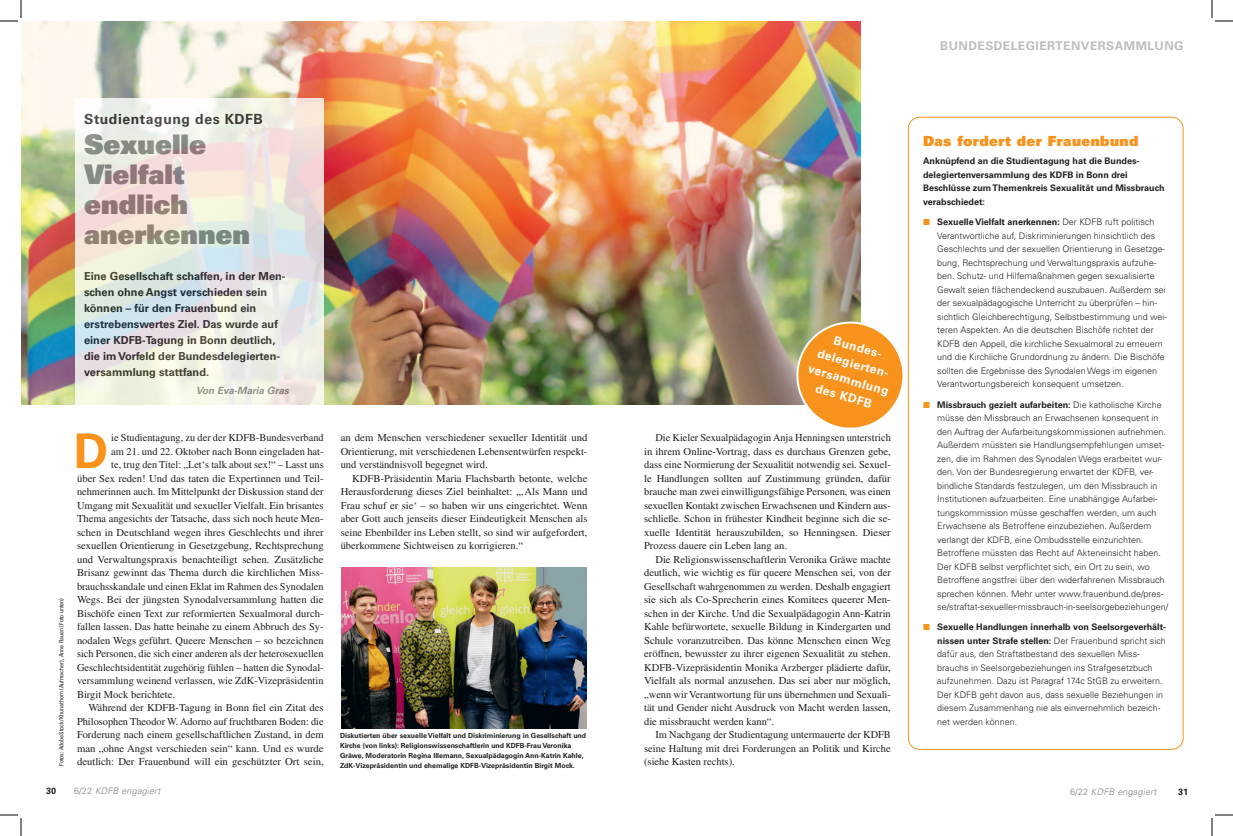
<style>
.page{position:relative;width:1233px;height:836px;background:#fff}
.page>*{position:absolute;margin:0;border:0;box-sizing:border-box;transform-origin:0 0}
.Fliesstext_Initial{font:700 47.8px "Univers LT Pro 65";color:#f7931d}
.t1{font:27px/30px "Univers LT Pro 85 X Black";color:#808285}
.Kleine_Head_Univers{font:14px "Univers LT Pro 85 X Black";letter-spacing:.03em;color:#f7931d}
.t2{font:700 14px "Univers LT Pro 65";letter-spacing:.04em;color:#231f20}
.HEAD_Univers_85{font:700 12px "Univers LT Pro 65";color:#fff}
.t3{font:700 12px "Univers LT Pro 65";letter-spacing:.04em;color:#bcbdc0}
.t4{font:700 11px/16px "Univers LT Pro 65";color:#231f20}
.Fliesstext_Einzüge{font:10.5px/13.5px "Times LT Pro";color:#231f20;text-align:justify}
.Fliesstext_Initial-2{font:10.5px "Times LT Pro";color:#231f20}
.t5{font:italic 700 10px "Univers LT Pro 65";color:#808285}
.Kasten_Univers{font:300 9px/13.5px "Univers LT Pro 45";color:#231f20}
.Kasten_Univers-2{font:700 9px/13.5px "Univers LT Pro 65";color:#231f20}
.t6{font:italic 300 9px "Univers LT Pro 45";letter-spacing:.02em;color:#808285}
.Bildunterschrift{font:700 7px/10px "Univers LT Pro 65";color:#231f20}
.Kasten_INFO_Univers{font:condensed 6px "Univers LT Pro";color:#231f20}
.s1{font-family:"Univers LT Pro 65";font-weight:700}
.s2{font-style:normal}
</style>
<div class="page">
<img style="left:21px;top:21px;width:839px;height:383px">
<svg style="left:76px;top:98px;width:248px;height:307px;background:#ebe9e3"></svg>
<img style="left:341px;top:567px;width:246px;height:161px">
<svg style="left:789px;top:316px;width:120px;height:121px"></svg>
<svg style="left:0;top:0;width:22px;height:22px"></svg>
<svg style="left:0;top:814px;width:22px;height:22px"></svg>
<svg style="left:1211px;top:0;width:22px;height:22px"></svg>
<svg style="left:1211px;top:814px;width:22px;height:22px"></svg>
<h3 class="t2" style="left:84px;top:109px;width:180px">Studientagung des KDFB</h3>
<h2 class="t1" style="left:84px;top:128px;width:167px">Sexuelle<br>Vielfalt endlich anerkennen</h2>
<p class="t4" style="left:84px;top:268px;width:203px">Eine Gesellschaft schaffen, in der Men&shy;schen ohne Angst verschieden sein können – für den Frauenbund ein erstrebenswertes Ziel. Das wurde auf einer KDFB-Tagung in Bonn deutlich, die im Vorfeld der Bundesdelegierten&shy;versammlung stattfand.</p>
<p class="t5" style="left:196px;top:384px;width:95px">Von Eva-Maria Gras</p>
<p class="Kasten_INFO_Univers" style="left:58px;top:766px;width:169px;rotate:-90deg">Fotos: AdobeStock/Khunathorn (Aufmacher), Anne Rauen (Foto unten)</p>
<p class="Fliesstext_Initial" style="left:74px;top:418px;width:36px">D</p>
<p class="Fliesstext_Initial-2" style="left:111px;top:432px;width:214px">ie Studientagung, zu der der KDFB-Bundesverband</p>
<p class="Fliesstext_Initial-2" style="left:111px;top:445px;width:214px">am 21. und 22. Oktober nach Bonn eingeladen hat-</p>
<p class="Fliesstext_Initial-2" style="left:111px;top:459px;width:214px">te, trug den Titel: „Let‘s talk about sex!“ – Lasst uns</p>
<p class="Fliesstext_Initial-2" style="left:77px;top:472px;width:248px">über Sex reden! Und das taten die Expertinnen und Teil-</p>
<p class="Fliesstext_Initial-2" style="left:77px;top:486px;width:248px">nehmerinnen auch. Im Mittelpunkt der Diskussion stand der</p>
<p class="Fliesstext_Initial-2" style="left:77px;top:499px;width:248px">Umgang mit Sexualität und sexueller Vielfalt. Ein brisantes</p>
<p class="Fliesstext_Initial-2" style="left:77px;top:513px;width:248px">Thema angesichts der Tatsache, dass sich noch heute Men-</p>
<p class="Fliesstext_Initial-2" style="left:77px;top:526px;width:248px">schen in Deutschland wegen ihres Geschlechts und ihrer</p>
<p class="Fliesstext_Initial-2" style="left:77px;top:540px;width:248px">sexuellen Orientierung in Gesetzgebung, Rechtsprechung</p>
<p class="Fliesstext_Initial-2" style="left:77px;top:553px;width:248px">und Verwaltungspraxis benachteiligt sehen. Zusätzliche</p>
<p class="Fliesstext_Initial-2" style="left:77px;top:567px;width:248px">Brisanz gewinnt das Thema durch die kirchlichen Miss-</p>
<p class="Fliesstext_Initial-2" style="left:77px;top:580px;width:248px">brauchsskandale und einen Eklat im Rahmen des Synodalen</p>
<p class="Fliesstext_Initial-2" style="left:77px;top:594px;width:248px">Wegs. Bei der jüngsten Synodalversammlung hatten die</p>
<p class="Fliesstext_Initial-2" style="left:77px;top:607px;width:248px">Bischöfe einen Text zur reformierten Sexualmoral durch-</p>
<p class="Fliesstext_Initial-2" style="left:77px;top:621px;width:248px">fallen lassen. Das hatte beinahe zu einem Abbruch des Sy-</p>
<p class="Fliesstext_Initial-2" style="left:77px;top:634px;width:248px">nodalen Wegs geführt. Queere Menschen – so bezeichnen</p>
<p class="Fliesstext_Initial-2" style="left:77px;top:648px;width:248px">sich Personen, die sich einer anderen als der heterosexuellen</p>
<p class="Fliesstext_Initial-2" style="left:77px;top:661px;width:248px">Geschlechtsidentität zugehörig fühlen – hatten die Synodal-</p>
<p class="Fliesstext_Initial-2" style="left:77px;top:675px;width:248px">versammlung weinend verlassen, wie ZdK-Vizepräsidentin</p>
<p class="Fliesstext_Initial-2" style="left:77px;top:688px;width:100px">Birgit Mock berichtete.</p>
<p class="Fliesstext_Einzüge" style="left:77px;top:701px;width:248px;text-indent:11px">Während der KDFB-Tagung in Bonn fiel ein Zitat des Philosophen Theodor W. Adorno auf fruchtbaren Boden: die Forderung nach einem gesellschaftlichen Zustand, in dem man „ohne Angst verschieden sein“ kann. Und es wurde deutlich: Der Frauenbund will ein geschützter Ort sein,</p>
<p class="Fliesstext_Einzüge" style="left:341px;top:431px;width:248px">an dem Menschen verschiedener sexueller Identität und Orientierung, mit verschiedenen Lebensentwürfen respekt&shy;und verständnisvoll begegnet wird.</p>
<p class="Fliesstext_Einzüge" style="left:341px;top:471px;width:248px;text-indent:11px">KDFB-Präsidentin Maria Flachsbarth betonte, welche Herausforderung dieses Ziel beinhaltet: „‚Als Mann und Frau schuf er sie‘ – so haben wir uns eingerichtet. Wenn aber Gott auch jenseits dieser Eindeutigkeit Menschen als seine Ebenbilder ins Leben stellt, so sind wir aufgefordert, überkommene Sichtweisen zu korrigieren.“</p>
<p class="Bildunterschrift" style="left:340px;top:730px;width:248px">Diskutierten über sexuelle Vielfalt und Diskriminierung in Gesellschaft und Kirche (von links): Religionswissenschaftlerin und KDFB-Frau Veronika Gräwe, Moderatorin Regina Illemann, Sexualpädagogin Ann-Katrin Kahle, ZdK-Vizepräsidentin und ehemalige KDFB-Vizepräsidentin Birgit Mock.</p>
<p class="t3" style="left:940px;top:38px;width:245px">BUNDESDELEGIERTENVERSAMMLUNG</p>
<p class="HEAD_Univers_85" style="left:836px;top:332px;width:53px;rotate:16deg">Bundes-</p>
<p class="HEAD_Univers_85" style="left:820px;top:345px;width:77px;rotate:16deg">delegierten-</p>
<p class="HEAD_Univers_85" style="left:811px;top:360px;width:85px;rotate:16deg">versammlung</p>
<p class="HEAD_Univers_85" style="left:818px;top:380px;width:60px;rotate:16deg">des KDFB</p>
<p class="Fliesstext_Einzüge" style="left:644px;top:431px;width:248px;text-indent:11px">Die Kieler Sexualpädagogin Anja Henningsen unterstrich in ihrem Online-Vortrag, dass es durchaus Grenzen gebe, dass eine Normierung der Sexualität notwendig sei. Sexuel&shy;le Handlungen sollten auf Zustimmung gründen, dafür brauche man zwei einwilligungsfähige Personen, was einen sexuellen Kontakt zwischen Erwachsenen und Kindern aus&shy;schließe. Schon in frühester Kindheit beginne sich die se&shy;xuelle Identität herauszubilden, so Henningsen. Dieser Prozess dauere ein Leben lang an.</p>
<p class="Fliesstext_Einzüge" style="left:644px;top:552px;width:248px;text-indent:11px">Die Religionswissenschaftlerin Veronika Gräwe machte deutlich, wie wichtig es für queere Menschen sei, von der Gesellschaft wahrgenommen zu werden. Deshalb engagiert sie sich als Co-Sprecherin eines Komitees queerer Men&shy;schen in der Kirche. Und die Sexualpädagogin Ann-Katrin Kahle befürwortete, sexuelle Bildung in Kindergarten und Schule voranzutreiben. Das könne Menschen einen Weg eröffnen, bewusster zu ihrer eigenen Sexualität zu stehen.<br>KDFB-Vizepräsidentin Monika Arzberger plädierte dafür, Vielfalt als normal anzusehen. Das sei aber nur möglich, „wenn wir Verantwortung für uns übernehmen und Sexuali&shy;tät und Gender nicht Ausdruck von Macht werden lassen, die missbraucht werden kann“.</p>
<p class="Fliesstext_Einzüge" style="left:644px;top:728px;width:248px;text-indent:11px">Im Nachgang der Studientagung untermauerte der KDFB seine Haltung mit drei Forderungen an Politik und Kirche (siehe Kasten rechts).</p>
<p class="Kleine_Head_Univers" style="left:923px;top:132px;width:217px">Das fordert der Frauenbund</p>
<p class="Kasten_Univers-2" style="left:923px;top:154px;width:243px">Anknüpfend an die Studientagung hat die Bundes&shy;delegiertenversammlung des KDFB in Bonn drei Beschlüsse zum Themenkreis Sexualität und Missbrauch verabschiedet:</p>
<p class="Kasten_Univers" style="left:937px;top:215px;width:231px"><span class="s1">Sexuelle Vielfalt anerkennen:</span> Der KDFB ruft politisch Verantwortliche auf, Diskriminierungen hinsichtlich des Geschlechts und der sexuellen Orientierung in Gesetzge&shy;bung, Rechtsprechung und Verwaltungspraxis aufzuhe&shy;ben. Schutz- und Hilfemaßnahmen gegen sexualisierte Gewalt seien flächendeckend auszubauen. Außerdem sei der sexualpädagogische Unterricht zu überprüfen – hin&shy;sichtlich Gleichberechtigung, Selbstbestimmung und wei&shy;teren Aspekten. An die deutschen Bischöfe richtet der KDFB den Appell, die kirchliche Sexualmoral zu erneuern und die Kirchliche Grundordnung zu ändern. Die Bischöfe sollten die Ergebnisse des Synodalen Wegs im eigenen Verantwortungsbereich konsequent umsetzen.</p>
<p class="Kasten_Univers" style="left:937px;top:397px;width:232px"><span class="s1">Missbrauch gezielt aufarbeiten:</span> Die katholische Kirche müsse den Missbrauch an Erwachsenen konsequent in den Auftrag der Aufarbeitungskommissionen aufnehmen.<br>Außerdem müssten sie Handlungsempfehlungen umset&shy;zen, die im Rahmen des Synodalen Wegs erarbeitet wur&shy;den. Von der Bundesregierung erwartet der KDFB, ver&shy;bindliche Standards festzulegen, um den Missbrauch in Institutionen aufzuarbeiten. Eine unabhängige Aufarbei&shy;tungskommission müsse geschaffen werden, um auch Erwachsene als Betroffene einzubeziehen. Außerdem verlangt der KDFB, eine Ombudsstelle einzurichten.<br>Betroffene müssten das Recht auf Akteneinsicht haben.<br>Der KDFB selbst verpflichtet sich, ein Ort zu sein, wo Betroffene angstfrei über den widerfahrenen Missbrauch sprechen können. Mehr unter www.frauenbund.de/pres&shy;se/straftat-sexueller-missbrauch-in-seelsorgebeziehungen/</p>
<p class="Kasten_Univers" style="left:937px;top:620px;width:230px"><span class="s1">Sexuelle Handlungen innerhalb von Seelsorgeverhält&shy;nissen unter Strafe stellen:</span> Der Frauenbund spricht sich dafür aus, den Straftatbestand des sexuellen Miss&shy;brauchs in Seelsorgebeziehungen ins Strafgesetzbuch aufzunehmen. Dazu ist Paragraf 174c StGB zu erweitern.<br>Der KDFB geht davon aus, dass sexuelle Beziehungen in diesem Zusammenhang nie als einvernehmlich bezeich&shy;net werden können.</p>
<p class="Kasten_Univers-2" style="left:46px;top:784px;width:12px">30</p>
<p class="t6" style="left:74px;top:785px;width:88px"><span class="s2">6/22</span> KDFB engagiert</p>
<p class="t6" style="left:1070px;top:786px;width:88px"><span class="s2">6/22</span> KDFB engagiert</p>
<p class="Kasten_Univers-2" style="left:1178px;top:784px;width:12px">31</p>
</div>
